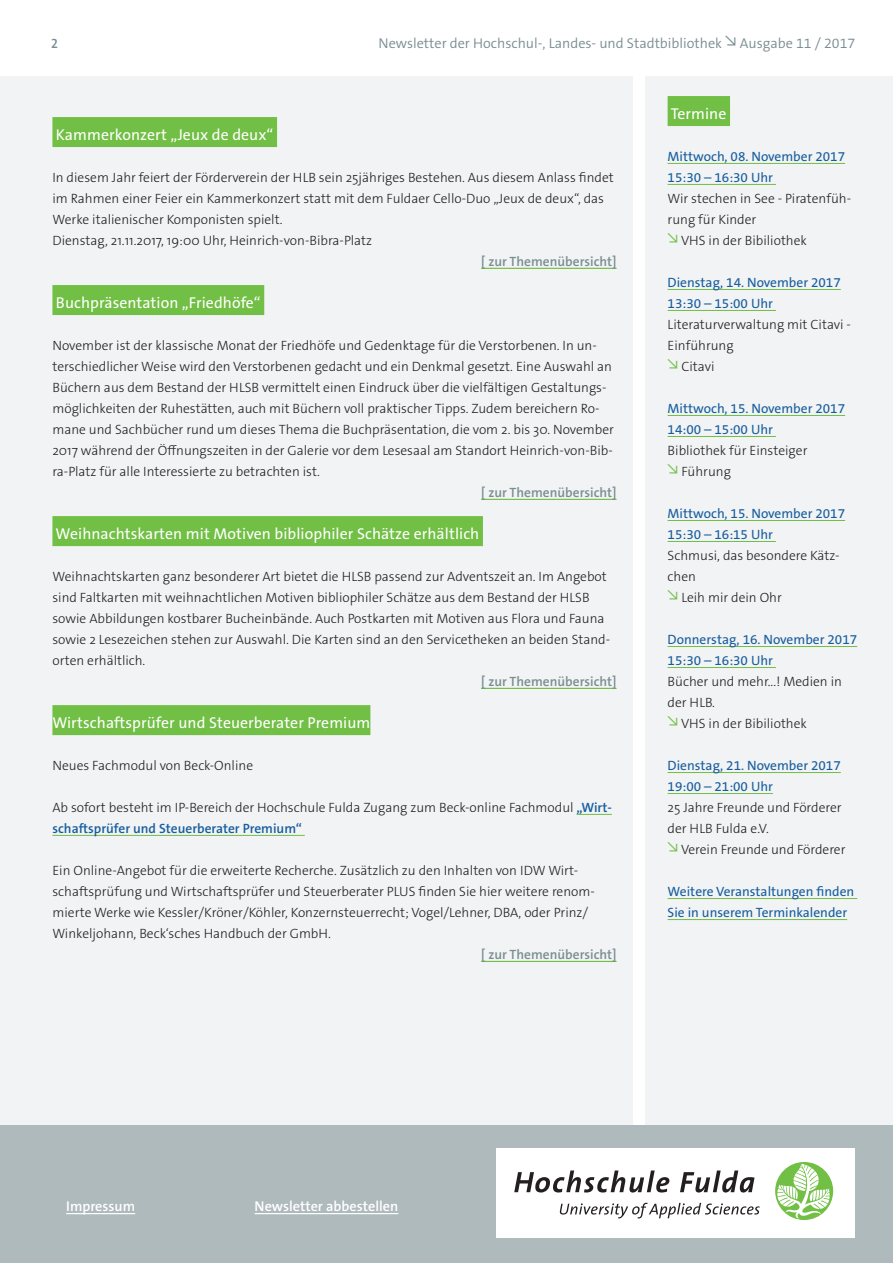
<style>
.page{position:relative;width:893px;height:1263px;background:#fff}
.page>*{position:absolute;margin:0;border:0;box-sizing:border-box;transform-origin:0 0}
.Copy_Headline_HFD-Gr{font:15.75px "The Sans Os F";letter-spacing:.005em;color:#fff}
.t1{font:300 14.25px "The Sans Os F";color:#7a8d91}
.Copy_Link{font:600 14.25px "The Sans Os F";color:#fff}
.Copy_Auszeichnung_02{font:300 13.5px/21px "The Sans Os F";color:#231f20}
.Copy_Auszeichnung_01{font:13.5px/21px "The Sans Os F";color:#175d9e}
.Copy{font:300 13.5px/21px "The Sans Os F";color:#231f20}
.Copy_Headline_HFD-Gr-2{font:300 13.5px/21px "The Sans Os F";color:#231f20}
.Copy_Link-2{font:600 13.5px "The Sans Os F";color:#7a8d91}
.s1{font-weight:600;color:#175d9e}
</style>
<div class="page">
<div style="left:0;top:77px;width:632px;height:1048px;background:#f1f3f4"></div>
<div style="left:645px;top:77px;width:248px;height:1048px;background:#f1f3f4"></div>
<div style="left:0;top:1125px;width:893px;height:138px;background:#afbabd"></div>
<hr style="left:66px;top:1213px;width:69px;height:1px;background:#fff">
<div style="left:496px;top:1148px;width:359px;height:90px;background:#fff"></div>
<div style="left:775px;top:1162px;width:58px;height:58px;background:#71bf44;border-radius:50%"></div>
<svg style="left:777px;top:1163px;width:53px;height:55px"></svg>
<svg style="left:514px;top:1170px;width:155px;height:22px"></svg>
<svg style="left:680px;top:1170px;width:74px;height:22px"></svg>
<svg style="left:559px;top:1203px;width:201px;height:15px"></svg>
<hr style="left:255px;top:1213px;width:143px;height:1px;background:#fff">
<div style="left:668px;top:96px;width:62px;height:30px;background:#71bf44"></div>
<hr style="left:668px;top:163px;width:177px;height:1px;background:#71bf44">
<hr style="left:668px;top:184px;width:108px;height:1px;background:#71bf44">
<hr style="left:668px;top:289px;width:173px;height:1px;background:#71bf44">
<hr style="left:668px;top:310px;width:108px;height:1px;background:#71bf44">
<hr style="left:668px;top:415px;width:177px;height:1px;background:#71bf44">
<hr style="left:668px;top:436px;width:108px;height:1px;background:#71bf44">
<hr style="left:668px;top:520px;width:177px;height:1px;background:#71bf44">
<hr style="left:668px;top:541px;width:108px;height:1px;background:#71bf44">
<hr style="left:668px;top:646px;width:189px;height:1px;background:#71bf44">
<hr style="left:668px;top:667px;width:108px;height:1px;background:#71bf44">
<hr style="left:668px;top:772px;width:173px;height:1px;background:#71bf44">
<hr style="left:668px;top:793px;width:105px;height:1px;background:#71bf44">
<hr style="left:668px;top:898px;width:189px;height:1px;background:#71bf44">
<hr style="left:668px;top:919px;width:179px;height:1px;background:#71bf44">
<div style="left:52px;top:117px;width:225px;height:30px;background:#71bf44"></div>
<hr style="left:481px;top:268px;width:136px;height:1px;background:#71bf44">
<div style="left:52px;top:285px;width:212px;height:30px;background:#71bf44"></div>
<hr style="left:481px;top:499px;width:136px;height:1px;background:#71bf44">
<div style="left:52px;top:516px;width:431px;height:30px;background:#71bf44"></div>
<hr style="left:481px;top:688px;width:136px;height:1px;background:#71bf44">
<div style="left:52px;top:705px;width:318px;height:30px;background:#71bf44"></div>
<hr style="left:577px;top:814px;width:35px;height:1px;background:#71bf44">
<hr style="left:52px;top:835px;width:253px;height:1px;background:#71bf44">
<hr style="left:481px;top:961px;width:136px;height:1px;background:#71bf44">
<p class="Copy_Link-2" style="left:51px;top:35px;width:8px">2</p>
<p class="t1" style="left:379px;top:34px;width:478px">Newsletter der Hochschul-, Landes- und Stadtbibliothek <sup>↘</sup> Ausgabe 11 / 2017</p>
<p class="Copy_Headline_HFD-Gr" style="left:56px;top:124px;width:219px">Kammerkonzert „Jeux de deux“</p>
<p class="Copy_Headline_HFD-Gr-2" style="left:52px;top:167px;width:563px">In diesem Jahr feiert der Förderverein der HLB sein 25jähriges Bestehen. Aus diesem Anlass findet im Rahmen einer Feier ein Kammerkonzert statt mit dem Fuldaer Cello-Duo „Jeux de deux“, das<br>Werke italienischer Komponisten spielt.</p>
<p class="Copy" style="left:52px;top:230px;width:321px">Dienstag, 21.11.2017, 19:00 Uhr, Heinrich-von-Bibra-Platz</p>
<p class="Copy_Link-2" style="left:481px;top:252px;width:137px">[ zur Themenübersicht]</p>
<p class="Copy_Headline_HFD-Gr" style="left:56px;top:292px;width:206px">Buchpräsentation „Friedhöfe“</p>
<p class="Copy_Auszeichnung_02" style="left:52px;top:335px;width:563px">November ist der klassische Monat der Friedhöfe und Gedenktage für die Verstorbenen. In un&shy;terschiedlicher Weise wird den Verstorbenen gedacht und ein Denkmal gesetzt. Eine Auswahl an Büchern aus dem Bestand der HLSB vermittelt einen Eindruck über die vielfältigen Gestaltungs&shy;möglichkeiten der Ruhestätten, auch mit Büchern voll praktischer Tipps. Zudem bereichern Ro&shy;mane und Sachbücher rund um dieses Thema die Buchpräsentation, die vom 2. bis 30. November 2017 während der Öffnungszeiten in der Galerie vor dem Lesesaal am Standort Heinrich-von-Bib&shy;ra-Platz für alle Interessierte zu betrachten ist.</p>
<p class="Copy_Link-2" style="left:481px;top:483px;width:137px">[ zur Themenübersicht]</p>
<p class="Copy_Headline_HFD-Gr" style="left:56px;top:523px;width:425px">Weihnachtskarten mit Motiven bibliophiler Schätze erhältlich</p>
<p class="Copy_Auszeichnung_02" style="left:52px;top:566px;width:559px">Weihnachtskarten ganz besonderer Art bietet die HLSB passend zur Adventszeit an. Im Angebot sind Faltkarten mit weihnachtlichen Motiven bibliophiler Schätze aus dem Bestand der HLSB sowie Abbildungen kostbarer Bucheinbände. Auch Postkarten mit Motiven aus Flora und Fauna sowie 2 Lesezeichen stehen zur Auswahl. Die Karten sind an den Servicetheken an beiden Stand&shy;orten erhältlich.</p>
<p class="Copy_Link-2" style="left:481px;top:672px;width:137px">[ zur Themenübersicht]</p>
<p class="Copy_Headline_HFD-Gr" style="left:52px;top:712px;width:319px">Wirtschaftsprüfer und Steuerberater Premium</p>
<p class="Copy_Auszeichnung_02" style="left:52px;top:755px;width:202px">Neues Fachmodul von Beck-Online</p>
<p class="Copy_Auszeichnung_02" style="left:52px;top:797px;width:561px">Ab sofort besteht im IP-Bereich der Hochschule Fulda Zugang zum Beck-online Fachmodul <span class="s1">„Wirt&shy;schaftsprüfer und Steuerberater Premium“</span></p>
<p class="Copy_Auszeichnung_02" style="left:52px;top:860px;width:544px">Ein Online-Angebot für die erweiterte Recherche. Zusätzlich zu den Inhalten von IDW Wirt&shy;schaftsprüfung und Wirtschaftsprüfer und Steuerberater PLUS finden Sie hier weitere renom&shy;mierte Werke wie Kessler/Kröner/Köhler, Konzernsteuerrecht; Vogel/Lehner, DBA, oder Prinz/ Winkeljohann, Beck‘sches Handbuch der GmbH.</p>
<p class="Copy_Link-2" style="left:481px;top:945px;width:137px">[ zur Themenübersicht]</p>
<p class="Copy_Headline_HFD-Gr" style="left:671px;top:103px;width:57px">Termine</p>
<p class="Copy_Auszeichnung_01" style="left:668px;top:146px;width:179px">Mittwoch, 08. November 2017</p>
<p class="Copy_Auszeichnung_01" style="left:668px;top:167px;width:107px">15:30 – 16:30 Uhr</p>
<p class="Copy" style="left:668px;top:188px;width:185px">Wir stechen in See - Piratenfüh&shy;rung für Kinder</p>
<p class="Copy_Auszeichnung_02" style="left:668px;top:230px;width:141px"><sup>↘</sup> VHS in der Bibiliothek</p>
<p class="Copy_Auszeichnung_01" style="left:668px;top:272px;width:175px">Dienstag, 14. November 2017</p>
<p class="Copy_Auszeichnung_01" style="left:668px;top:293px;width:107px">13:30 – 15:00 Uhr</p>
<p class="Copy" style="left:668px;top:314px;width:185px">Literaturverwaltung mit Citavi -<br>Einführung</p>
<p class="Copy_Auszeichnung_02" style="left:668px;top:356px;width:48px"><sup>↘</sup> Citavi</p>
<p class="Copy_Auszeichnung_01" style="left:668px;top:398px;width:179px">Mittwoch, 15. November 2017</p>
<p class="Copy_Auszeichnung_01" style="left:668px;top:419px;width:107px">14:00 – 15:00 Uhr</p>
<p class="Copy" style="left:668px;top:440px;width:141px">Bibliothek für Einsteiger</p>
<p class="Copy_Auszeichnung_02" style="left:668px;top:461px;width:65px"><sup>↘</sup> Führung</p>
<p class="Copy_Auszeichnung_01" style="left:668px;top:503px;width:179px">Mittwoch, 15. November 2017</p>
<p class="Copy_Auszeichnung_01" style="left:668px;top:524px;width:107px">15:30 – 16:15 Uhr</p>
<p class="Copy" style="left:668px;top:545px;width:173px">Schmusi, das besondere Kätz&shy;chen</p>
<p class="Copy_Auszeichnung_02" style="left:668px;top:587px;width:116px"><sup>↘</sup> Leih mir dein Ohr</p>
<p class="Copy_Auszeichnung_01" style="left:668px;top:629px;width:191px">Donnerstag, 16. November 2017</p>
<p class="Copy_Auszeichnung_01" style="left:668px;top:650px;width:107px">15:30 – 16:30 Uhr</p>
<p class="Copy" style="left:668px;top:671px;width:176px">Bücher und mehr...! Medien in der HLB.</p>
<p class="Copy_Auszeichnung_02" style="left:668px;top:713px;width:141px"><sup>↘</sup> VHS in der Bibiliothek</p>
<p class="Copy_Auszeichnung_01" style="left:668px;top:755px;width:175px">Dienstag, 21. November 2017</p>
<p class="Copy_Auszeichnung_01" style="left:668px;top:776px;width:107px">19:00 – 21:00 Uhr</p>
<p class="Copy" style="left:668px;top:797px;width:176px">25 Jahre Freunde und Förderer der HLB Fulda e.V.</p>
<p class="Copy_Auszeichnung_02" style="left:668px;top:839px;width:179px"><sup>↘</sup> Verein Freunde und Förderer</p>
<p class="Copy_Auszeichnung_01" style="left:668px;top:881px;width:188px">Weitere Veranstaltungen finden<br>Sie in unserem Terminkalender</p>
<p class="Copy_Link" style="left:66px;top:1197px;width:70px">Impressum</p>
<p class="Copy_Link" style="left:255px;top:1197px;width:145px">Newsletter abbestellen</p>
</div>
